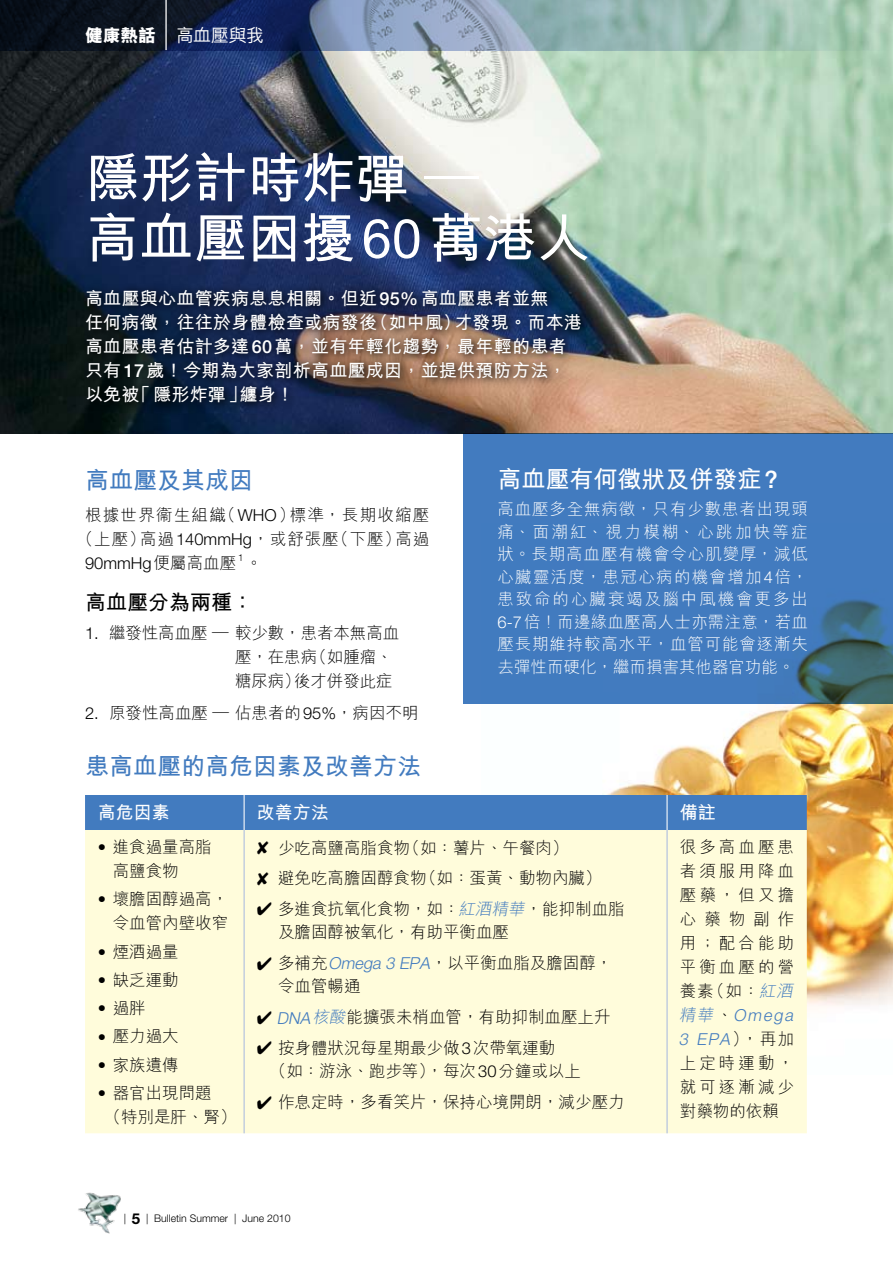
<style>
.page{position:relative;width:893px;height:1263px;background:#fff}
.page>*{position:absolute;margin:0;border:0;box-sizing:border-box;transform-origin:0 0}
.t1{font:700 54px/60px "M Hei HK";color:#fff}
.t2{font:700 24px "M Hei HK";color:#427bbf}
.t3{font:700 24px "M Hei HK";color:#fff}
.t4{font:700 21px "M Hei HK";color:#000}
.t5{font:700 18px/24px "M Hei HK";letter-spacing:.015em;color:#fff}
.t6{font:500 18px "M Hei HK";letter-spacing:-.025em;color:#fff}
.t7{font:300 16.5px/24px "M Hei HK";color:#000}
.t8{font:300 16.5px/22.5px "M Hei HK";letter-spacing:.015em;color:#fff;text-align:justify}
.t9{font:300 16.5px/24px "M Hei HK";letter-spacing:.075em;color:#000;text-align:center}
.t10{font:italic 300 16.5px/24px "Helvetica Neue LT Std";color:#427bbf}
.t11{font:300 16.5px "Helvetica Neue LT Std";color:#000}
.t12{font:300 10.5px "Helvetica Neue LT Std";color:#000}
.t13{font:300 9.6px "Helvetica Neue LT Std";color:#000}
.s1{font-weight:800}
.s2{font-family:"Helvetica Neue LT Std";font-weight:500}
.s3{font-family:"Helvetica Neue LT Std"}
.s4{font-family:"M Hei HK"}
.s5{font-style:italic;color:#427bbf}
.s6{font-family:"M Hei HK";font-style:normal;color:#000}
.s7{font-family:"Helvetica Neue LT Std";font-style:italic;color:#427bbf}
</style>
<div class="page">
<img style="left:481px;top:703px;width:412px;height:303px">
<img style="left:0;top:50px;width:893px;height:383px">
<div style="left:79px;top:281px;width:514px;height:134px;background:#000;opacity:.9"></div>
<div style="left:85px;top:795px;width:722px;height:35px;background:#427bbf"></div>
<div style="left:85px;top:830px;width:722px;height:303px;background:#fffcdb"></div>
<hr style="left:244px;top:830px;width:1px;height:303px;background:#a9badf">
<hr style="left:666px;top:830px;width:2px;height:303px;background:#a9badf">
<hr style="left:244px;top:795px;width:1px;height:35px;background:#fff">
<hr style="left:666px;top:795px;width:2px;height:35px;background:#fff">
<div style="left:463px;top:433px;width:430px;height:270px;background:#427bbf"></div>
<svg style="left:0;top:0;width:893px;height:50px;background:#657b87"></svg>
<hr style="left:165px;top:0;width:2px;height:50px;background:#fff">
<img style="left:78px;top:1192px;width:43px;height:42px">
<svg style="left:257px;top:841px;width:12px;height:14px"></svg>
<svg style="left:257px;top:872px;width:12px;height:13px"></svg>
<p class="t6" style="left:85px;top:22px;width:181px"><span class="s1">健康熱話</span> 高血壓與我</p>
<h1 class="t1" style="left:85px;top:143px;width:507px">隱形計時炸彈 —<br>高血壓困擾60萬港人</h1>
<p class="t5" style="left:85px;top:284px;width:498px">高血壓與心血管疾病息息相關。但近<span class="s2">95%</span>高血壓患者並無<br>任何病徵，往往於身體檢查或病發後（如中風）才發現。而本港高血壓患者估計多達<span class="s2">60</span>萬，並有年輕化趨勢，最年輕的患者只有<span class="s2">17</span>歲！今期為大家剖析高血壓成因，並提供預防方法，以免被「隱形炸彈」纏身！</p>
<h2 class="t3" style="left:497px;top:461px;width:282px">高血壓有何徵狀及併發症<span class="s2">?</span></h2>
<p class="t8" style="left:497px;top:498px;width:312px">高血壓多全無病徵，只有少數患者出現頭痛、面潮紅、視力模糊、心跳加快等症狀。長期高血壓有機會令心肌變厚，減低心臟靈活度，患冠心病的機會增加<span class="s3">4</span>倍，患致命的心臟衰竭及腦中風機會更多出<span class="s3">6-7</span>倍！而邊緣血壓高人士亦需注意，若血壓長期維持較高水平，血管可能會逐漸失去彈性而硬化，繼而損害其他器官功能。</p>
<h2 class="t2" style="left:85px;top:463px;width:169px">高血壓及其成因</h2>
<p class="t9" style="left:77px;top:503px;width:354px">根據世界衞生組織（<span class="s3">WHO</span>）標準，長期收縮壓（上壓）高過<span class="s3">140mmHg</span>，或舒張壓（下壓）高過</p>
<p class="t11" style="left:85px;top:553px;width:153px">90mmHg<span class="s4">便屬高血壓</span></p>
<p class="t13" style="left:238px;top:552px;width:7px">1</p>
<p class="t7" style="left:246px;top:551px;width:18px">。</p>
<p class="t4" style="left:85px;top:587px;width:169px">高血壓分為兩種：</p>
<p class="t7" style="left:235px;top:620px;width:166px;text-indent:-150px"><span class="s3">1.</span> 繼發性高血壓 — 較少數，患者本無高血壓，在患病（如腫瘤、糖尿病）後才併發此症</p>
<p class="t7" style="left:85px;top:701px;width:335px"><span class="s3">2.</span> 原發性高血壓 — 佔患者的<span class="s3">95%</span>，病因不明</p>
<h2 class="t2" style="left:85px;top:749px;width:337px">患高血壓的高危因素及改善方法</h2>
<p class="t5" style="left:98px;top:799px;width:73px">高危因素</p>
<p class="t5" style="left:257px;top:799px;width:73px">改善方法</p>
<p class="t5" style="left:680px;top:799px;width:37px">備註</p>
<p class="t7" style="left:113px;top:835px;width:100px;text-indent:-15px"><span class="s3">•</span> 進食過量高脂高鹽食物</p>
<p class="t7" style="left:98px;top:887px;width:132px;text-align:right"><span class="s3">•</span> 壞膽固醇過高，令血管內壁收窄</p>
<p class="t7" style="left:98px;top:939px;width:82px"><span class="s3">•</span> 煙酒過量</p>
<p class="t7" style="left:98px;top:967px;width:82px"><span class="s3">•</span> 缺乏運動</p>
<p class="t7" style="left:98px;top:996px;width:49px"><span class="s3">•</span> 過胖</p>
<p class="t7" style="left:98px;top:1024px;width:82px"><span class="s3">•</span> 壓力過大</p>
<p class="t7" style="left:98px;top:1052px;width:82px"><span class="s3">•</span> 家族遺傳</p>
<p class="t7" style="left:105px;top:1080px;width:133px;text-indent:-7px"><span class="s3">•</span> 器官出現問題<br>（特別是肝、腎）</p>
<p class="t7" style="left:680px;top:835px;width:118px;text-align:justify">很多高血壓患者須服用降血壓藥，但又擔心藥物副作用；配合能助平衡血壓的營養素（如：<span class="s5">紅酒</span></p>
<p class="t10" style="left:679px;top:1003px;width:119px"><span class="s4">精華</span><span class="s6">、</span>Omega<br>3 EPA<span class="s6">），再加</span></p>
<p class="t7" style="left:680px;top:1051px;width:116px;text-align:justify">上定時運動，就可逐漸減少對藥物的依賴</p>
<p class="t7" style="left:278px;top:832px;width:325px;line-height:30.5px">少吃高鹽高脂食物（如：薯片、午餐肉）<br>避免吃高膽固醇食物（如：蛋黃、動物內臟）</p>
<p class="t7" style="left:278px;top:897px;width:348px;line-height:23.2px;text-indent:-21px">✔ 多進食抗氧化食物，如：<span class="s5">紅酒精華</span>，能抑制血脂及膽固醇被氧化，有助平衡血壓</p>
<p class="t7" style="left:278px;top:951px;width:336px;line-height:23.2px;text-indent:-21px">✔ 多補充<span class="s7">Omega3EPA</span>，以平衡血脂及膽固醇，令血管暢通</p>
<p class="t7" style="left:257px;top:1005px;width:355px">✔ <span class="s7">DNA</span><span class="s5">核酸</span>能擴張未梢血管，有助抑制血壓上升</p>
<p class="t7" style="left:270px;top:1036px;width:313px;line-height:23.2px;text-indent:-13px">✔ 按身體狀況每星期最少做<span class="s3">3</span>次帶氧運動<br>（如：游泳、跑步等），每次<span class="s3">30</span>分鐘或以上</p>
<p class="t7" style="left:257px;top:1090px;width:369px">✔ 作息定時，多看笑片，保持心境開朗，減少壓力</p>
<p class="t12" style="left:124px;top:1212px;width:4px">|</p>
<p class="t12" style="left:146px;top:1212px;width:146px">| Bulletin Summer | June 2010</p>
</div>
